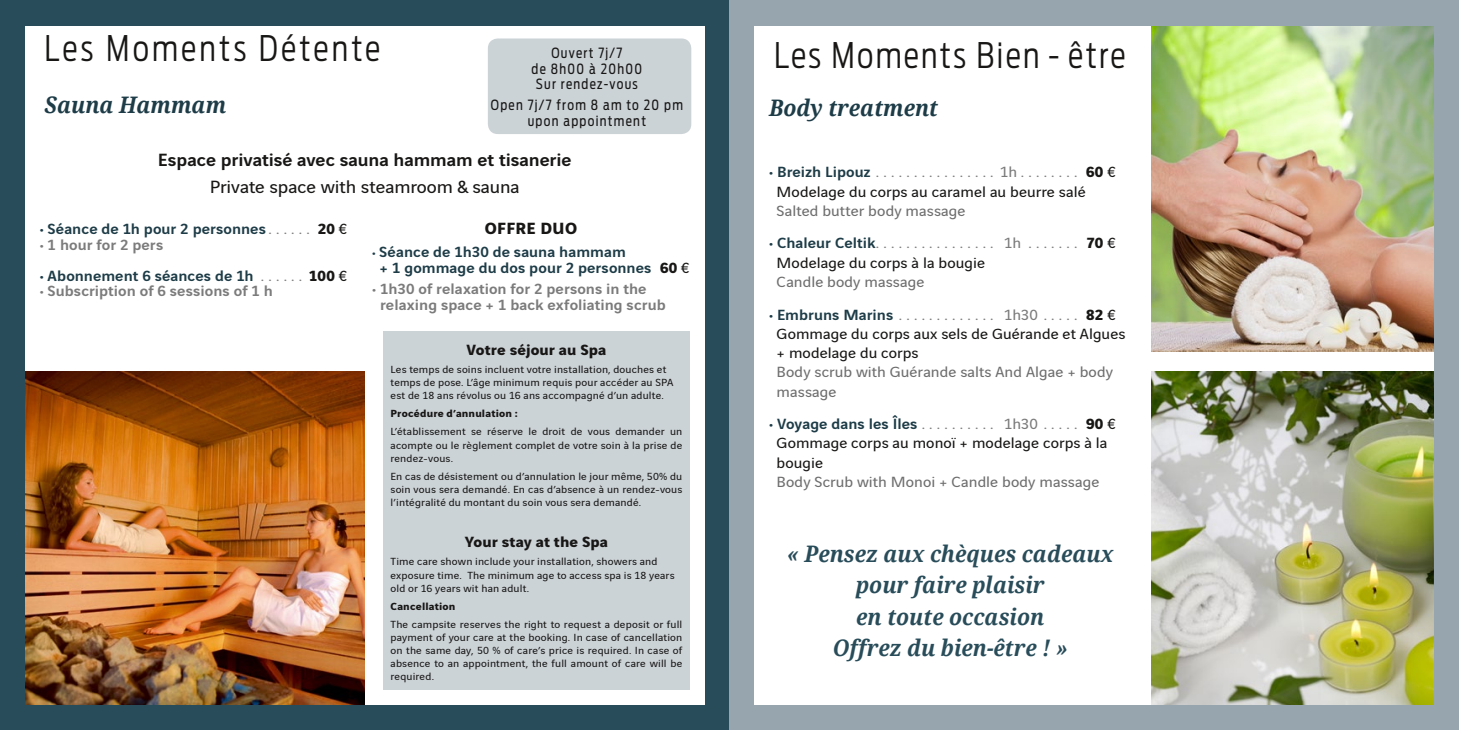
<style>
.page{position:relative;width:1459px;height:730px;background:#fff}
.page>*{position:absolute;margin:0;border:0;box-sizing:border-box;transform-origin:0 0}
.t1{font:300 35px "Ford Antenna Cond";letter-spacing:.075em;color:#181716;scale:.93 1}
.t2{font:300 35px "Ford Antenna Cond";letter-spacing:.1em;color:#181716;scale:.93 1}
.t3{font:italic 700 22.75px/31.5px "Droid Serif";color:#284c59;text-align:center;scale:.93 1}
.t4{font:italic 700 22.75px "Droid Serif";color:#1d3c47;scale:.93 1}
.t5{font:500 18.9px "Vinci Sans";letter-spacing:-.005em;color:#181716;scale:1.08 1}
.t6{font:18.9px "Vinci Sans";letter-spacing:-.005em;color:#181716;scale:1.08 1}
.t7{font:700 17.32px "Vinci Sans";letter-spacing:.02em;color:#181716;scale:1.08 1}
.t8{font:15.75px/19.2px "Vinci Sans";letter-spacing:.005em;color:#181716;scale:1.08 1}
.t9{font:500 15.75px/15.8px "Vinci Sans";letter-spacing:.005em;color:#1d3c47;scale:1.08 1}
.t10{font:15.75px/19.2px "Vinci Sans";letter-spacing:.005em;color:#6e6e6e;scale:1.08 1}
.t11{font:500 15.75px/15.8px "Vinci Sans";letter-spacing:.005em;color:#7a7b7a;scale:1.08 1}
.t12{font:15.75px/19.2px "Vinci Sans";letter-spacing:.005em;color:#7a7b7a;scale:1.08 1}
.t13{font:700 15.75px "Vinci Sans";letter-spacing:.005em;color:#181716;scale:1.08 1}
.t14{font:14px/15.8px "Ford Antenna Cond";letter-spacing:.1em;color:#181716;text-align:center;scale:.93 1}
.t15{font:11.03px/13.1px "Vinci Sans";letter-spacing:.015em;color:#181716;text-align:justify;scale:1.08 1}
.t16{font:700 11.03px "Vinci Sans";letter-spacing:.015em;color:#181716;scale:1.08 1}
.s1{font-weight:400;color:#7a7b7a}
.s2{font-weight:700;color:#181716}
.s3{font-weight:400;color:#181716}
.s4{font-size:14.17px}
.s5{font-weight:500;color:#1d3c47}
.s6{color:#7a7b7a}
.s7{font-weight:700}
.s8{color:#181716}
</style>
<div class="page">
<img style="left:25px;top:371px;width:340px;height:333px">
<div style="left:0;top:0;width:25px;height:729px;background:#284c59"></div>
<div style="left:0;top:0;width:729px;height:26px;background:#284c59"></div>
<div style="left:0;top:704px;width:729px;height:25px;background:#284c59"></div>
<div style="left:704px;top:0;width:25px;height:729px;background:#284c59"></div>
<img style="left:1151px;top:26px;width:283px;height:325px">
<img style="left:1151px;top:371px;width:283px;height:333px">
<div style="left:383px;top:331px;width:307px;height:358px;background:#ccd3d7"></div>
<div style="left:488px;top:38px;width:203px;height:96px;background:#ccd3d7;border-radius:10px"></div>
<div style="left:1434px;top:0;width:24px;height:729px;background:#97a5ae"></div>
<div style="left:729px;top:0;width:729px;height:26px;background:#97a5ae"></div>
<div style="left:729px;top:704px;width:729px;height:25px;background:#97a5ae"></div>
<div style="left:729px;top:0;width:25px;height:729px;background:#97a5ae"></div>
<h1 class="t2" style="left:45px;top:19px;width:362px">Les Moments Détente</h1>
<h2 class="t4" style="left:45px;top:91px;width:197px">Sauna Hammam</h2>
<p class="t14" style="left:531px;top:43px;width:120px">Ouvert 7j/7<br>de 8h00 à 20h00<br>Sur rendez-vous</p>
<p class="t14" style="left:491px;top:95px;width:208px">Open 7j/7 from 8 am to 20 pm upon appointment</p>
<h3 class="t5" style="left:158px;top:145px;width:384px">Espace privatisé avec sauna hammam et tisanerie</h3>
<h3 class="t6" style="left:210px;top:172px;width:288px">Private space with steamroom &amp; sauna</h3>
<h3 class="t9" style="left:40px;top:219px;width:286px">• Séance de 1h pour 2 personnes <span class="s1">. . . . . .</span> <span class="s2">20</span> <span class="s3">€</span></h3>
<h3 class="t11" style="left:40px;top:235px;width:116px">• 1 hour for 2 pers</h3>
<h3 class="t9" style="left:40px;top:266px;width:286px">• Abonnement 6 séances de 1h <span class="s1">. . . . . .</span> <span class="s2">100</span> <span class="s3">€</span></h3>
<h3 class="t11" style="left:40px;top:282px;width:217px">• Subscription of 6 sessions of 1 h</h3>
<h3 class="t7" style="left:485px;top:214px;width:87px">OFFRE DUO</h3>
<h3 class="t9" style="left:379px;top:243px;width:289px;text-indent:-7px"><span class="s4">•</span> Séance de 1h30 de sauna hammam<br>+ 1 gommage du dos pour 2 personnes <span class="s2">60</span> <span class="s3">€</span></h3>
<h3 class="t11" style="left:380px;top:279px;width:266px;text-indent:-8px">• 1h30 of relaxation for 2 persons in the relaxing space + 1 back exfoliating scrub</h3>
<h3 class="t13" style="left:466px;top:337px;width:131px">Votre séjour au Spa</h3>
<p class="t15" style="left:390px;top:361px;width:263px;text-align:left">Les temps de soins incluent votre installation, douches et temps de pose. L’âge minimum requis pour accéder au SPA est de 18 ans révolus ou 16 ans accompagné d’un adulte.</p>
<p class="t16" style="left:390px;top:405px;width:119px">Procédure d’annulation :</p>
<p class="t15" style="left:390px;top:424px;width:272px">L’établissement se réserve le droit de vous demander un acompte ou le règlement complet de votre soin à la prise de rendez-vous.</p>
<p class="t15" style="left:390px;top:468px;width:272px">En cas de désistement ou d’annulation le jour même, 50% du soin vous sera demandé. En cas d’absence à un rendez-vous l’intégralité du montant du soin vous sera demandé.</p>
<h3 class="t13" style="left:465px;top:529px;width:134px">Your stay at the Spa</h3>
<p class="t15" style="left:390px;top:554px;width:264px;text-align:left">Time care shown include your installation, showers and exposure time. The minimum age to access spa is 18 years old or 16 years wit han adult.</p>
<p class="t16" style="left:390px;top:597px;width:62px">Cancellation</p>
<p class="t15" style="left:390px;top:616px;width:272px">The campsite reserves the right to request a deposit or full payment of your care at the booking. In case of cancellation on the same day, 50 % of care’s price is required. In case of absence to an appointment, the full amount of care will be required.</p>
<h1 class="t1" style="left:774px;top:25px;width:379px">Les Moments Bien - être</h1>
<h2 class="t4" style="left:769px;top:94px;width:183px">Body treatment</h2>
<h3 class="t8" style="left:776px;top:161px;width:315px;text-indent:-7px"><span class="s5">• Breizh Lipouz</span><span class="s6">................ 1h........</span> <span class="s7">60</span> €<br>Modelage du corps au caramel au beurre salé</h3>
<h3 class="t10" style="left:776px;top:199px;width:176px">Salted butter body massage</h3>
<h3 class="t12" style="left:776px;top:232px;width:315px;text-indent:-7px"><span class="s5">• Chaleur Celtik</span>................ 1h ....... <span class="s2">70</span> <span class="s8">€<br>Modelage du corps à la bougie</span></h3>
<h3 class="t10" style="left:776px;top:270px;width:138px">Candle body massage</h3>
<h3 class="t8" style="left:776px;top:303px;width:324px;text-indent:-7px"><span class="s5">• Embruns Marins</span><span class="s6">............. 1h30.....</span> <span class="s7">82</span> €<br>Gommage du corps aux sels de Guérande et Algues + modelage du corps</h3>
<h3 class="t10" style="left:776px;top:361px;width:313px">Body scrub with Guérande salts And Algae + body massage</h3>
<h3 class="t8" style="left:776px;top:413px;width:315px;text-indent:-7px"><span class="s5">• Voyage dans les Îles</span> <span class="s6">.......... 1h30 .....</span> <span class="s7">90</span> €<br>Gommage corps au monoï + modelage corps à la bougie</h3>
<h3 class="t10" style="left:776px;top:470px;width:300px">Body Scrub with Monoi + Candle body massage</h3>
<h2 class="t3" style="left:787px;top:538px;width:352px">« Pensez aux chèques cadeaux pour faire plaisir<br>en toute occasion<br>Offrez du bien-être ! »</h2>
</div>
